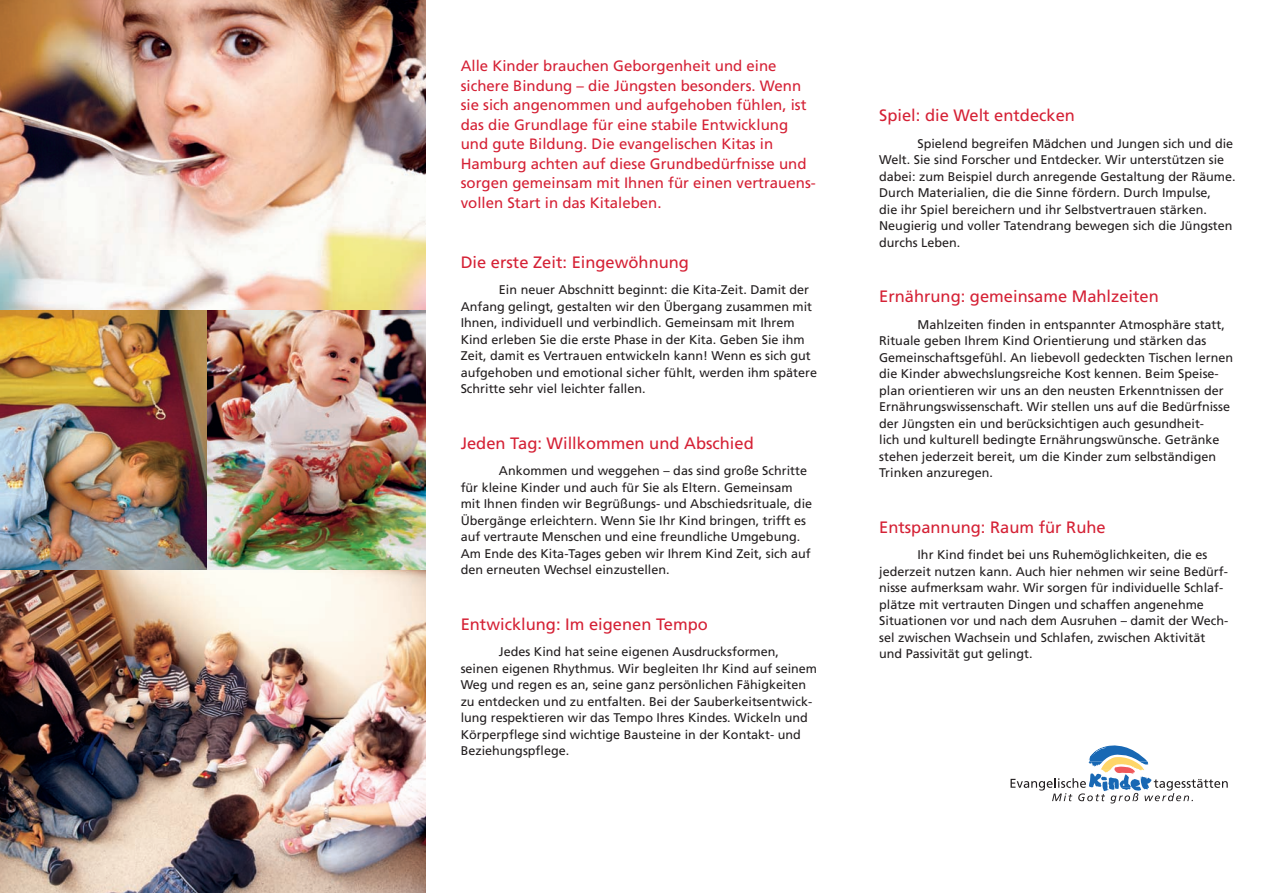
<style>
.page{position:relative;width:1263px;height:893px;background:#fff}
.page>*{position:absolute;margin:0;border:0;box-sizing:border-box;transform-origin:0 0}
.t1{font:16.5px "Frutiger";color:#d52135}
.t2{font:15px/19.5px "Frutiger";color:#d52135}
.t3{font:12.6px/16.5px "Frutiger";color:#231f20}
</style>
<div class="page">
<img style="left:0;top:570px;width:425px;height:323px">
<img style="left:0;top:0;width:425px;height:310px">
<img style="left:207px;top:310px;width:218px;height:260px">
<img style="left:0;top:310px;width:207px;height:260px">
<svg style="left:1010px;top:745px;width:218px;height:58px"></svg>
<p class="t2" style="left:461px;top:57px;width:357px">Alle Kinder brauchen Geborgenheit und eine sichere Bindung – die Jüngsten besonders. Wenn sie sich angenommen und aufgehoben fühlen, ist das die Grundlage für eine stabile Entwicklung und gute Bildung. Die evangelischen Kitas in Hamburg achten auf diese Grundbedürfnisse und sorgen gemeinsam mit Ihnen für einen vertrauens&shy;vollen Start in das Kitaleben.</p>
<h1 class="t1" style="left:461px;top:255px;width:230px">Die erste Zeit: Eingewöhnung</h1>
<p class="t3" style="left:461px;top:282px;width:358px;text-indent:38px">Ein neuer Abschnitt beginnt: die Kita-Zeit. Damit der Anfang gelingt, gestalten wir den Übergang zusammen mit Ihnen, individuell und verbindlich. Gemeinsam mit Ihrem Kind erleben Sie die erste Phase in der Kita. Geben Sie ihm Zeit, damit es Vertrauen entwickeln kann! Wenn es sich gut aufgehoben und emotional sicher fühlt, werden ihm spätere Schritte sehr viel leichter fallen.</p>
<h1 class="t1" style="left:461px;top:436px;width:295px">Jeden Tag: Willkommen und Abschied</h1>
<p class="t3" style="left:461px;top:463px;width:353px;text-indent:38px">Ankommen und weggehen – das sind große Schritte für kleine Kinder und auch für Sie als Eltern. Gemeinsam mit Ihnen finden wir Begrüßungs- und Abschiedsrituale, die Übergänge erleichtern. Wenn Sie Ihr Kind bringen, trifft es auf vertraute Menschen und eine freundliche Umgebung.<br>Am Ende des Kita-Tages geben wir Ihrem Kind Zeit, sich auf den erneuten Wechsel einzustellen.</p>
<h1 class="t1" style="left:461px;top:618px;width:249px">Entwicklung: Im eigenen Tempo</h1>
<p class="t3" style="left:461px;top:645px;width:358px;text-indent:38px">Jedes Kind hat seine eigenen Ausdrucksformen, seinen eigenen Rhythmus. Wir begleiten Ihr Kind auf seinem Weg und regen es an, seine ganz persönlichen Fähigkeiten zu entdecken und zu entfalten. Bei der Sauberkeitsentwick&shy;lung respektieren wir das Tempo Ihres Kindes. Wickeln und Körperpflege sind wichtige Bausteine in der Kontakt- und Beziehungspflege.</p>
<h1 class="t1" style="left:879px;top:109px;width:197px">Spiel: die Welt entdecken</h1>
<p class="t3" style="left:879px;top:136px;width:358px;text-indent:38px">Spielend begreifen Mädchen und Jungen sich und die Welt. Sie sind Forscher und Entdecker. Wir unterstützen sie dabei: zum Beispiel durch anregende Gestaltung der Räume.<br>Durch Materialien, die die Sinne fördern. Durch Impulse,<br>die ihr Spiel bereichern und ihr Selbstvertrauen stärken.<br>Neugierig und voller Tatendrang bewegen sich die Jüngsten durchs Leben.</p>
<h1 class="t1" style="left:879px;top:290px;width:281px">Ernährung: gemeinsame Mahlzeiten</h1>
<p class="t3" style="left:879px;top:317px;width:355px;text-indent:38px">Mahlzeiten finden in entspannter Atmosphäre statt, Rituale geben Ihrem Kind Orientierung und stärken das Gemeinschaftsgefühl. An liebevoll gedeckten Tischen lernen die Kinder abwechslungsreiche Kost kennen. Beim Speise&shy;plan orientieren wir uns an den neusten Erkenntnissen der Ernährungswissenschaft. Wir stellen uns auf die Bedürfnisse der Jüngsten ein und berücksichtigen auch gesundheit-<br>lich und kulturell bedingte Ernährungswünsche. Getränke stehen jederzeit bereit, um die Kinder zum selbständigen Trinken anzuregen.</p>
<h1 class="t1" style="left:879px;top:521px;width:228px">Entspannung: Raum für Ruhe</h1>
<p class="t3" style="left:879px;top:548px;width:350px;text-indent:38px">Ihr Kind findet bei uns Ruhemöglichkeiten, die es jederzeit nutzen kann. Auch hier nehmen wir seine Bedürf&shy;nisse aufmerksam wahr. Wir sorgen für individuelle Schlaf&shy;plätze mit vertrauten Dingen und schaffen angenehme Situationen vor und nach dem Ausruhen – damit der Wech&shy;sel zwischen Wachsein und Schlafen, zwischen Aktivität und Passivität gut gelingt.</p>
</div>
